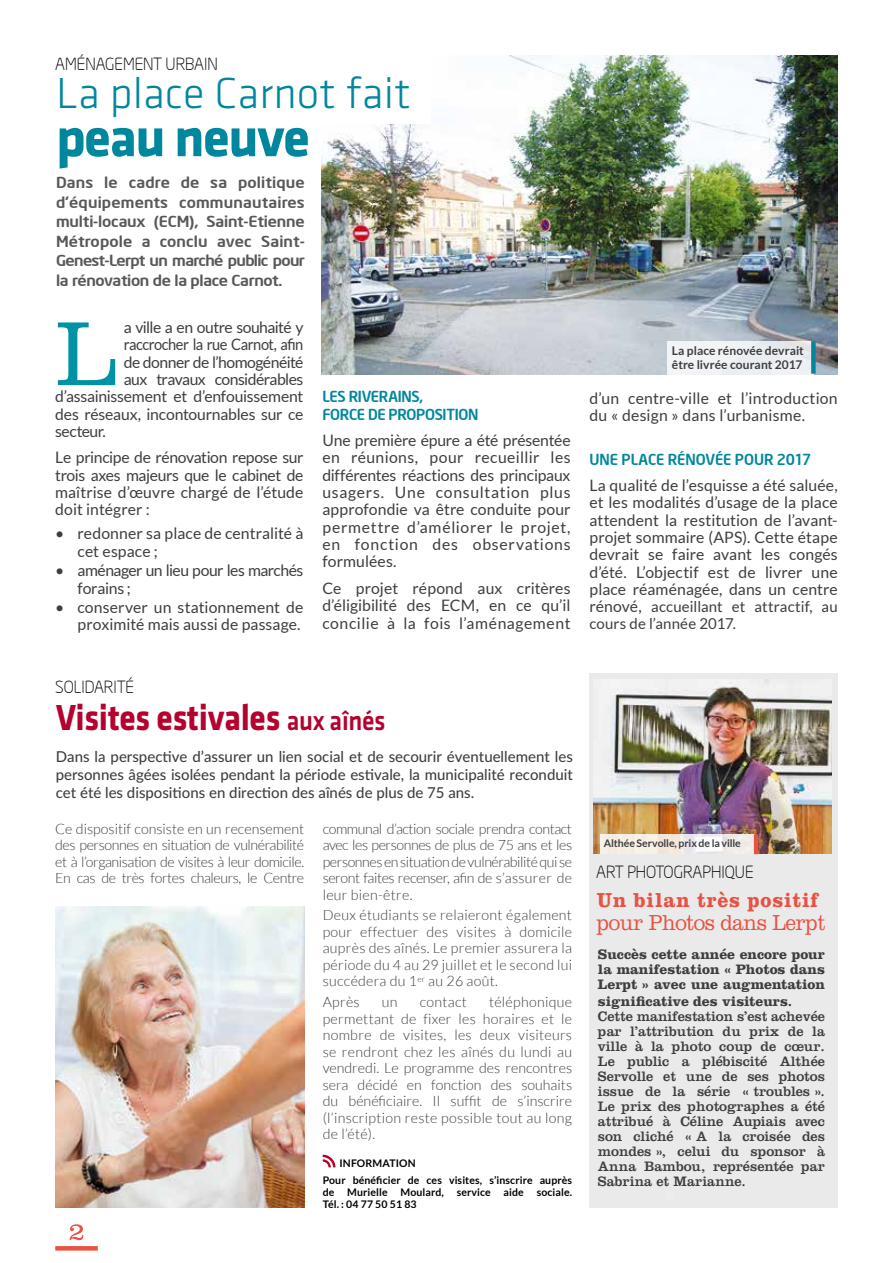
<style>
.page{position:relative;width:893px;height:1263px;background:#fff}
.page>*{position:absolute;margin:0;border:0;box-sizing:border-box;transform-origin:0 0}
.t1{font:300 93.3px "Clarendon BT";color:#0092a5}
.t2{font:700 57px "Klavika";letter-spacing:-.03em;color:#00879d}
.t3{font:300 45px "Klavika";color:#00879d}
.t4{font:700 37.5px "Klavika";letter-spacing:-.01em;color:#b5012e;scale:.9 1}
.t5{font:300 22.5px "Clarendon";letter-spacing:-.02em;color:#e85242;scale:.91 1}
.t6{font:700 21px "Clarendon";letter-spacing:.04em;color:#e85242;scale:.94 1}
.t7{font:300 16.5px "Neo Sans Intel";color:#000}
.t8{font:15.75px/17.4px "Lato";color:#3e3d40;text-align:justify}
.t9{font:15.75px/17.4px "Lato";letter-spacing:-.03em;color:#3e3d40}
.t10{font:15.75px "Lato";letter-spacing:-.035em;color:#3e3d40}
.t11{font:15.75px "Lato";letter-spacing:-.03em;color:#3e3d40;scale:.93 1}
.t12{font:500 15px/18px "Lato";color:#3e3d40;text-align:justify}
.t13{font:500 15px/19.5px "Neo Sans Intel";letter-spacing:-.04em;color:#58585a;text-align:justify;scale:1.1 1}
.t14{font:500 15px/17.4px "Neo Sans Intel";letter-spacing:-.02em;color:#00879d}
.t15{font:15px/16.5px "Lato";letter-spacing:.01em;color:#3e3d40}
.t16{font:300 14.25px/16.5px "Lato";letter-spacing:.02em;color:#3e3d40;text-align:justify}
.t17{font:14.25px/15px "Clarendon";letter-spacing:.005em;color:#3e3d40;text-align:justify}
.t18{font:700 14.25px/15px "Clarendon";color:#3e3d40;text-align:justify}
.t19{font:700 12px/13.5px "Lato";letter-spacing:.005em;color:#3e3d40}
.t20{font:700 10.5px/16.2px "Lato";letter-spacing:.01em;color:#000}
.t21{font:700 10.5px "Lato";letter-spacing:-.01em;color:#3e3d40}
.s1{font-size:15.75px}
.s2{font-family:"Klavika Medium TF";font-weight:400;font-size:28.5px}
</style>
<div class="page">
<svg style="left:323px;top:1155px;width:12px;height:12px"></svg>
<img style="left:55px;top:906px;width:249px;height:301px">
<svg style="left:70px;top:1224px;width:13px;height:16px"></svg>
<svg style="left:55px;top:1246px;width:43px;height:4px"></svg>
<div style="left:589px;top:673px;width:249px;height:535px;background:#ebeaeb"></div>
<img style="left:594px;top:679px;width:238px;height:174px">
<img style="left:321px;top:55px;width:517px;height:320px">
<div style="left:206px;top:43px;width:225px;height:81px;background:#fff"></div>
<div style="left:668px;top:341px;width:146px;height:34px;background:#f0f2f4"></div>
<div style="left:811px;top:341px;width:5px;height:33px;background:#00879d"></div>
<svg style="left:600px;top:834px;width:154px;height:20px;fill:#f5eee6"></svg>
<hr style="left:754px;top:834px;width:4px;height:20px;background:#e85242">
<p class="t7" style="left:55px;top:54px;width:164px">AMÉNAGEMENT URBAIN</p>
<h3 class="t3" style="left:56px;top:70px;width:356px">La place Carnot fait</h3>
<h2 class="t2" style="left:56px;top:106px;width:255px">peau neuve</h2>
<p class="t13" style="left:56px;top:173px;width:228px">Dans le cadre de sa politique d’équipements communautaires multi-locaux (ECM), Saint-Etienne Métropole a conclu avec Saint-Genest-Lerpt un marché public pour la rénovation de la place Carnot.</p>
<h1 class="t1" style="left:55px;top:297px;width:65px">L</h1>
<p class="t10" style="left:124px;top:319px;width:181px">a ville a en outre souhaité y</p>
<p class="t11" style="left:124px;top:336px;width:195px">raccrocher la rue Carnot, afin</p>
<p class="t9" style="left:124px;top:353px;width:181px">de donner de l’homogénéité</p>
<p class="t10" style="left:124px;top:371px;width:181px">aux travaux considérables</p>
<p class="t8" style="left:55px;top:388px;width:250px">d’assainissement et d’enfouissement</p>
<p class="t8" style="left:55px;top:405px;width:250px">des réseaux, incontournables sur ce</p>
<p class="t9" style="left:55px;top:423px;width:52px">secteur.</p>
<p class="t8" style="left:55px;top:449px;width:250px">Le principe de rénovation repose sur trois axes majeurs que le cabinet de maîtrise d’œuvre chargé de l’étude doit intégrer :</p>
<p class="t8" style="left:78px;top:525px;width:227px;text-indent:-22px">• redonner sa place de centralité à cet espace ;</p>
<p class="t9" style="left:78px;top:562px;width:227px;text-indent:-22px">• aménager un lieu pour les marchés forains ;</p>
<p class="t8" style="left:55px;top:598px;width:250px;text-align:right">• conserver un stationnement de proximité mais aussi de passage.</p>
<p class="t14" style="left:322px;top:388px;width:157px">LES RIVERAINS,<br>FORCE DE PROPOSITION</p>
<p class="t8" style="left:322px;top:432px;width:250px">Une première épure a été présentée en réunions, pour recueillir les différentes réactions des principaux usagers. Une consultation plus approfondie va être conduite pour permettre d’améliorer le projet, en fonction des observations formulées.</p>
<p class="t8" style="left:322px;top:579px;width:250px">Ce projet répond aux critères d’éligibilité des ECM, en ce qu’il concilie à la fois l’aménagement</p>
<p class="t19" style="left:672px;top:344px;width:134px">La place rénovée devrait être livrée courant 2017</p>
<p class="t8" style="left:589px;top:389px;width:250px">d’un centre-ville et l’introduction du « design » dans l’urbanisme.</p>
<p class="t14" style="left:589px;top:450px;width:223px">UNE PLACE RÉNOVÉE POUR 2017</p>
<p class="t8" style="left:589px;top:477px;width:250px">La qualité de l’esquisse a été saluée, et les modalités d’usage de la place attendent la restitution de l’avant&shy;projet sommaire (APS). Cette étape devrait se faire avant les congés d’été. L’objectif est de livrer une place réaménagée, dans un centre</p>
<p class="t15" style="left:589px;top:599px;width:250px"><span class="s1">rénové,</span> accueillant et attractif, au cours de l’année 2017.</p>
<p class="t7" style="left:55px;top:677px;width:80px">SOLIDARITÉ</p>
<h3 class="t4" style="left:56px;top:697px;width:368px">Visites estivales <span class="s2">aux aînés</span></h3>
<p class="t12" style="left:56px;top:747px;width:519px">Dans la perspective d’assurer un lien social et de secourir éventuellement les personnes âgées isolées pendant la période estivale, la municipalité reconduit cet été les dispositions en direction des aînés de plus de 75 ans.</p>
<p class="t16" style="left:55px;top:820px;width:250px">Ce dispositif consiste en un recensement des personnes en situation de vulnérabilité et à l’organisation de visites à leur domicile.<br>En cas de très fortes chaleurs, le Centre</p>
<p class="t16" style="left:323px;top:820px;width:251px">communal d’action sociale prendra contact avec les personnes de plus de 75 ans et les personnes en situation de vulnérabilité qui se seront faites recenser, afin de s’assurer de leur bien-être.</p>
<p class="t16" style="left:323px;top:907px;width:251px">Deux étudiants se relaieront également pour effectuer des visites à domicile auprès des aînés. Le premier assurera la période du 4 au 29 juillet et le second lui succédera du 1<sup>er</sup> au 26 août.</p>
<p class="t16" style="left:323px;top:994px;width:39px">Après</p>
<p class="t16" style="left:382px;top:994px;width:17px">un</p>
<p class="t16" style="left:420px;top:994px;width:49px">contact</p>
<p class="t16" style="left:323px;top:994px;width:251px;text-indent:166px">téléphonique permettant de fixer les horaires et le nombre de visites, les deux visiteurs se rendront chez les aînés du lundi au vendredi. Le programme des rencontres sera décidé en fonction des souhaits du bénéficiaire. Il suffit de s’inscrire (l’inscription reste possible tout au long de l’été).</p>
<p class="t20" style="left:323px;top:1155px;width:251px;text-indent:17px">INFORMATION<br>Pour bénéficier de ces visites, s’inscrire auprès</p>
<p class="t20" style="left:323px;top:1186px;width:251px;line-height:12px">de Murielle Moulard, service aide sociale.<br>Tél. : 04 77 50 51 83</p>
<p class="t21" style="left:604px;top:837px;width:138px">Althée Servolle, prix de la ville</p>
<p class="t7" style="left:596px;top:862px;width:159px">ART PHOTOGRAPHIQUE</p>
<h3 class="t6" style="left:597px;top:887px;width:237px">Un bilan très positif</h3>
<h3 class="t5" style="left:597px;top:909px;width:253px">pour Photos dans Lerpt</h3>
<p class="t18" style="left:598px;top:946px;width:228px">Succès cette année encore pour la manifestation « Photos dans Lerpt » avec une augmentation</p>
<p class="t18" style="left:598px;top:993px;width:196px">significative des visiteurs.</p>
<p class="t17" style="left:598px;top:1008px;width:228px">Cette manifestation s’est achevée par l’attribution du prix de la ville à la photo coup de cœur.<br>Le public a plébiscité Althée Servolle et une de ses photos issue de la série « troubles ».<br>Le prix des photographes a été attribué à Céline Aupiais avec son cliché « A la croisée des mondes », celui du sponsor à Anna Bambou, représentée par Sabrina et Marianne.</p>
</div>
